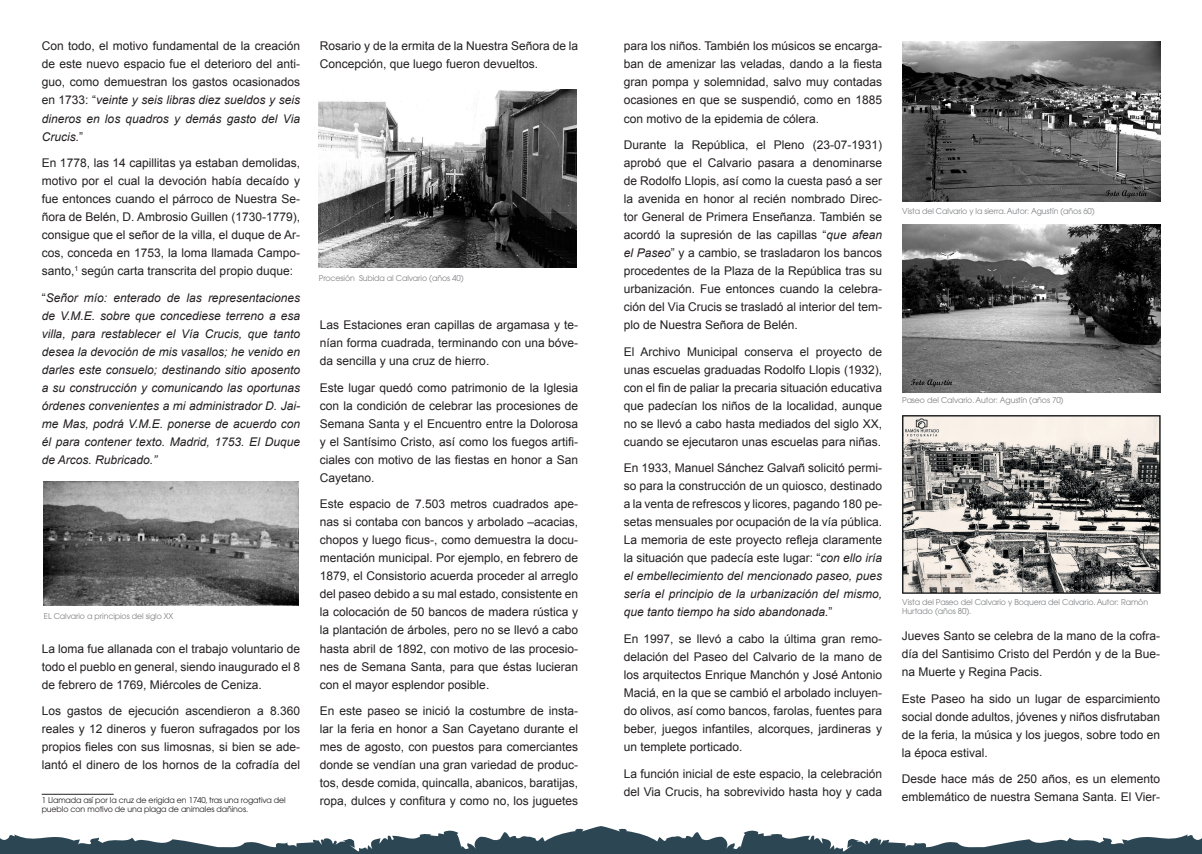
<style>
.page{position:relative;width:1202px;height:854px;background:#fff}
.page>*{position:absolute;margin:0;border:0;box-sizing:border-box;transform-origin:0 0}
.t1{font:12px/18px "Arial";color:#231f20;text-align:justify}
.t2{font:italic 12px/18px "Arial";color:#231f20;text-align:justify}
.t3{font:8px/9px "Avant Garde";letter-spacing:-.01em;color:#808285}
.t4{font:8px/9px "Avant Garde";letter-spacing:-.01em;color:#231f20}
.s1{font-style:italic}
.s2{font-style:normal}
</style>
<div class="page">
<svg style="left:0;top:826px;width:1202px;height:27px"></svg>
<hr style="left:42px;top:793px;width:72px;height:1px;background:#231f20">
<img style="left:319px;top:89px;width:258px;height:179px">
<img style="left:902px;top:42px;width:258px;height:159px">
<img style="left:902px;top:225px;width:258px;height:167px">
<img style="left:902px;top:415px;width:258px;height:178px">
<img style="left:43px;top:481px;width:255px;height:124px">
<p class="t1" style="left:42px;top:37px;width:260px">Con todo, el motivo fundamental de la creación de este nuevo espacio fue el deterioro del anti&shy;guo, como demuestran los gastos ocasionados en 1733: “<span class="s1">veinte y seis libras diez sueldos y seis dineros en los quadros y demás gasto del Via Crucis.</span>”</p>
<p class="t1" style="left:42px;top:154px;width:260px">En 1778, las 14 capillitas ya estaban demolidas, motivo por el cual la devoción había decaído y fue entonces cuando el párroco de Nuestra Se&shy;ñora de Belén, D. Ambrosio Guillen (1730-1779), consigue que el señor de la villa, el duque de Ar&shy;cos, conceda en 1753, la loma llamada Campo&shy;santo,<sup>1</sup> según carta transcrita del propio duque:</p>
<p class="t2" style="left:42px;top:288px;width:260px"><span class="s2">“</span>Señor mío: enterado de las representaciones de V.M.E. sobre que concediese terreno a esa villa, para restablecer el Vía Crucis, que tanto desea la devoción de mis vasallos; he venido en darles este consuelo; destinando sitio aposento a su construcción y comunicando las oportunas órdenes convenientes a mi administrador D. Jai&shy;me Mas, podrá V.M.E. ponerse de acuerdo con él para contener texto. Madrid, 1753. El Duque de Arcos. Rubricado.”</p>
<p class="t3" style="left:44px;top:611px;width:131px">EL Calvario a principios del siglo XX</p>
<p class="t1" style="left:42px;top:639px;width:260px">La loma fue allanada con el trabajo voluntario de todo el pueblo en general, siendo inaugurado el 8 de febrero de 1769, Miércoles de Ceniza.</p>
<p class="t1" style="left:42px;top:701px;width:260px">Los gastos de ejecución ascendieron a 8.360 reales y 12 dineros y fueron sufragados por los propios fieles con sus limosnas, si bien se ade&shy;lantó el dinero de los hornos de la cofradía del</p>
<p class="t4" style="left:42px;top:795px;width:246px">1 Llamada así por la cruz de erigida en 1740, tras una rogativa del pueblo con motivo de una plaga de animales dañinos.</p>
<p class="t1" style="left:320px;top:37px;width:260px">Rosario y de la ermita de la Nuestra Señora de la<br>Concepción, que luego fueron devueltos.</p>
<p class="t3" style="left:319px;top:274px;width:146px">Procesión Subida al Calvario (años 40)</p>
<p class="t1" style="left:320px;top:316px;width:260px">Las Estaciones eran capillas de argamasa y te&shy;nían forma cuadrada, terminando con una bóve&shy;da sencilla y una cruz de hierro.</p>
<p class="t1" style="left:320px;top:378px;width:260px">Este lugar quedó como patrimonio de la Iglesia con la condición de celebrar las procesiones de Semana Santa y el Encuentro entre la Dolorosa y el Santísimo Cristo, así como los fuegos artifi&shy;ciales con motivo de las fiestas en honor a San Cayetano.</p>
<p class="t1" style="left:320px;top:495px;width:260px">Este espacio de 7.503 metros cuadrados ape&shy;nas si contaba con bancos y arbolado –acacias, chopos y luego ficus-, como demuestra la docu&shy;mentación municipal. Por ejemplo, en febrero de 1879, el Consistorio acuerda proceder al arreglo del paseo debido a su mal estado, consistente en la colocación de 50 bancos de madera rústica y la plantación de árboles, pero no se llevó a cabo hasta abril de 1892, con motivo de las procesio&shy;nes de Semana Santa, para que éstas lucieran con el mayor esplendor posible.</p>
<p class="t1" style="left:320px;top:701px;width:260px">En este paseo se inició la costumbre de insta&shy;lar la feria en honor a San Cayetano durante el mes de agosto, con puestos para comerciantes donde se vendían una gran variedad de produc&shy;tos, desde comida, quincalla, abanicos, baratijas, ropa, dulces y confitura y como no, los juguetes</p>
<p class="t1" style="left:624px;top:37px;width:260px">para los niños. También los músicos se encarga&shy;ban de amenizar las veladas, dando a la fiesta gran pompa y solemnidad, salvo muy contadas ocasiones en que se suspendió, como en 1885 con motivo de la epidemia de cólera.</p>
<p class="t1" style="left:624px;top:136px;width:260px">Durante la República, el Pleno (23-07-1931) aprobó que el Calvario pasara a denominarse de Rodolfo Llopis, así como la cuesta pasó a ser la avenida en honor al recién nombrado Direc&shy;tor General de Primera Enseñanza. También se acordó la supresión de las capillas “<span class="s1">que afean el Paseo</span>” y a cambio, se trasladaron los bancos procedentes de la Plaza de la República tras su urbanización. Fue entonces cuando la celebra&shy;ción del Via Crucis se trasladó al interior del tem&shy;plo de Nuestra Señora de Belén.</p>
<p class="t1" style="left:624px;top:342px;width:260px">El Archivo Municipal conserva el proyecto de unas escuelas graduadas Rodolfo Llopis (1932), con el fin de paliar la precaria situación educativa que padecían los niños de la localidad, aunque no se llevó a cabo hasta mediados del siglo XX, cuando se ejecutaron unas escuelas para niñas.</p>
<p class="t1" style="left:624px;top:459px;width:260px">En 1933, Manuel Sánchez Galvañ solicitó permi&shy;so para la construcción de un quiosco, destinado a la venta de refrescos y licores, pagando 180 pe&shy;setas mensuales por ocupación de la vía pública.<br>La memoria de este proyecto refleja claramente la situación que padecía este lugar: “<span class="s1">con ello iría el embellecimiento del mencionado paseo, pues sería el principio de la urbanización del mismo, que tanto tiempo ha sido abandonada.</span>”</p>
<p class="t1" style="left:624px;top:629px;width:260px">En 1997, se llevó a cabo la última gran remo&shy;delación del Paseo del Calvario de la mano de los arquitectos Enrique Manchón y José Antonio Maciá, en la que se cambió el arbolado incluyen&shy;do olivos, así como bancos, farolas, fuentes para beber, juegos infantiles, alcorques, jardineras y un templete porticado.</p>
<p class="t1" style="left:624px;top:764px;width:260px">La función inicial de este espacio, la celebración del Via Crucis, ha sobrevivido hasta hoy y cada</p>
<p class="t3" style="left:902px;top:206px;width:194px">Vista del Calvario y la sierra. Autor: Agustín (años 60)</p>
<p class="t3" style="left:902px;top:395px;width:163px">Paseo del Calvario. Autor: Agustín (años 70)</p>
<p class="t3" style="left:902px;top:597px;width:247px">Vista del Paseo del Calvario y Boquera del Calvario. Autor: Ramón<br>Hurtado (años 80).</p>
<p class="t1" style="left:902px;top:626px;width:260px">Jueves Santo se celebra de la mano de la cofra&shy;día del Santisimo Cristo del Perdón y de la Bue&shy;na Muerte y Regina Pacis.</p>
<p class="t1" style="left:902px;top:689px;width:260px">Este Paseo ha sido un lugar de esparcimiento social donde adultos, jóvenes y niños disfrutaban de la feria, la música y los juegos, sobre todo en la época estival.</p>
<p class="t1" style="left:902px;top:769px;width:260px">Desde hace más de 250 años, es un elemento emblemático de nuestra Semana Santa. El Vier-</p>
</div>
